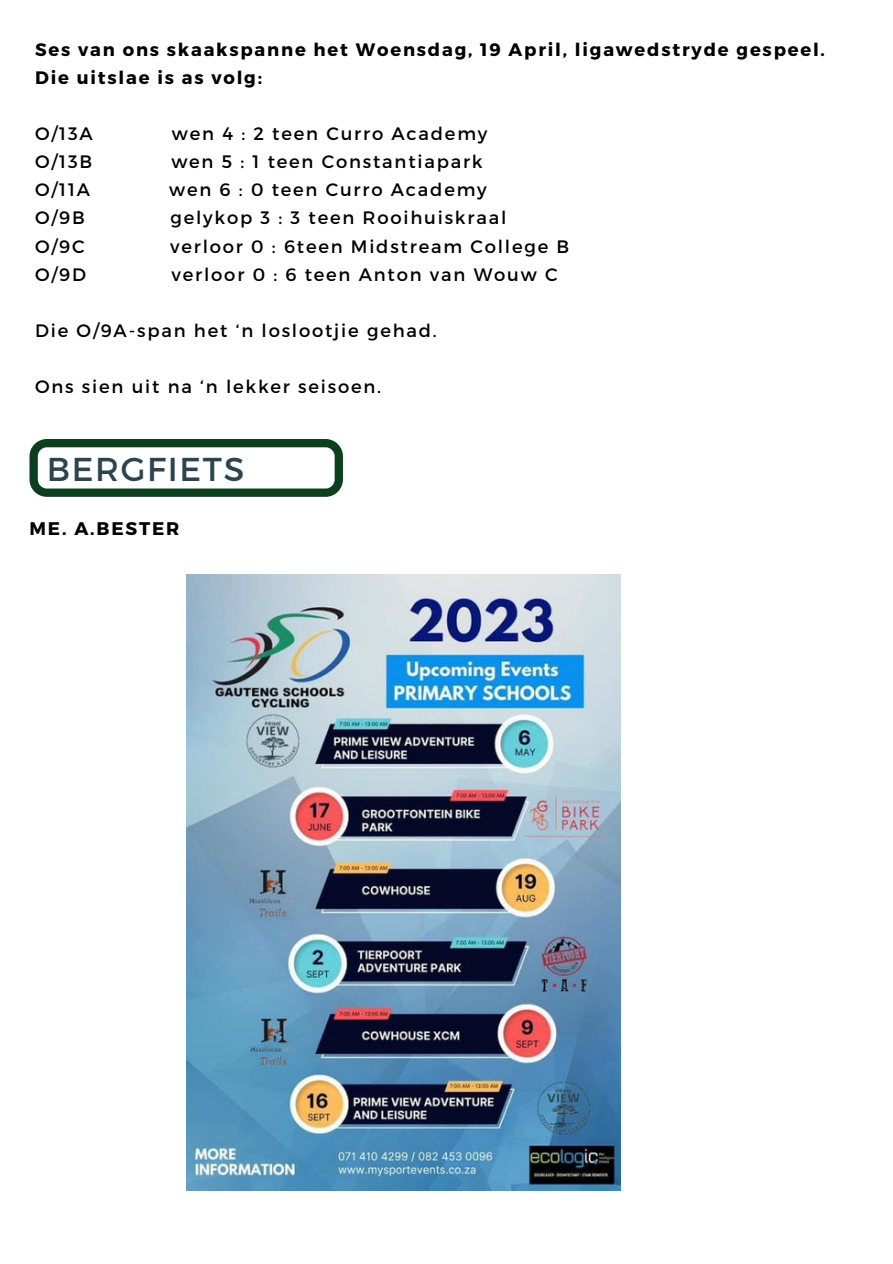
<style>
.page{position:relative;width:893px;height:1264px;background:#fff}
.page>*{position:absolute;margin:0;border:0;box-sizing:border-box;transform-origin:0 0}
.t1{font:33px "Montserrat";letter-spacing:.05em;color:#2c4450}
.t2{font:700 18.3px "Montserrat";letter-spacing:.1em;color:#000}
.t3{font:18px "Montserrat";letter-spacing:.1em;color:#000}
.t4{font:700 18px/28px "Montserrat";letter-spacing:.1em;color:#000}
</style>
<div class="page">
<img style="left:186px;top:575px;width:434px;height:614px">
<svg style="left:29px;top:439px;width:314px;height:58px"></svg>
<p class="t4" style="left:35px;top:34px;width:791px">Ses van ons skaakspanne het Woensdag, 19 April, ligawedstryde gespeel.<br>Die uitslae is as volg:</p>
<p class="t3" style="left:35px;top:122px;width:59px">O/13A</p>
<p class="t3" style="left:172px;top:122px;width:317px">wen 4 : 2 teen Curro Academy</p>
<p class="t3" style="left:35px;top:150px;width:59px">O/13B</p>
<p class="t3" style="left:171px;top:150px;width:313px">wen 5 : 1 teen Constantiapark</p>
<p class="t3" style="left:35px;top:178px;width:56px">O/11A</p>
<p class="t3" style="left:169px;top:178px;width:319px">wen 6 : 0 teen Curro Academy</p>
<p class="t3" style="left:35px;top:206px;width:51px">O/9B</p>
<p class="t3" style="left:170px;top:206px;width:337px">gelykop 3 : 3 teen Rooihuiskraal</p>
<p class="t3" style="left:35px;top:234px;width:51px">O/9C</p>
<p class="t3" style="left:170px;top:234px;width:400px">verloor 0 : 6teen Midstream College B</p>
<p class="t3" style="left:35px;top:262px;width:52px">O/9D</p>
<p class="t3" style="left:172px;top:262px;width:387px">verloor 0 : 6 teen Anton van Wouw C</p>
<p class="t3" style="left:35px;top:319px;width:403px">Die O/9A-span het ‘n loslootjie gehad.</p>
<p class="t3" style="left:35px;top:375px;width:347px">Ons sien uit na ‘n lekker seisoen.</p>
<h1 class="t1" style="left:47px;top:447px;width:199px">BERGFIETS</h1>
<p class="t2" style="left:29px;top:516px;width:151px">ME. A.BESTER</p>
</div>
